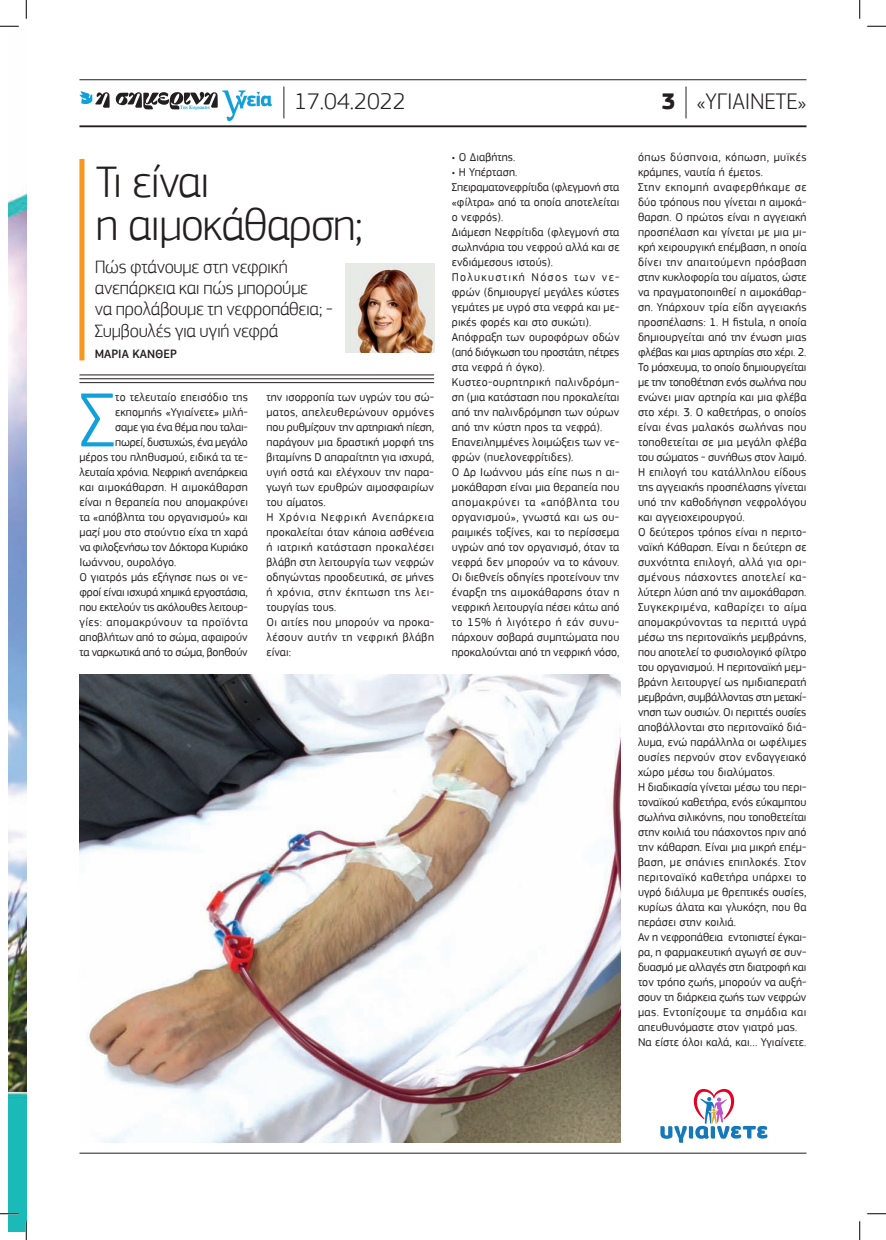
<style>
.page{position:relative;width:886px;height:1240px;background:#fff}
.page>*{position:absolute;margin:0;border:0;box-sizing:border-box;transform-origin:0 0}
.t1{font:300 79.75px "PF Square Sans Pro";color:#12a0db}
.t2{font:300 46.25px/42.5px "PF Square Sans Pro";letter-spacing:-.02em;color:#231f20}
.t3{font:300 23.75px "PF Square Sans Pro";letter-spacing:-.01em;color:#231f20}
.t4{font:300 18.75px/21.2px "PF Square Sans Pro";letter-spacing:-.015em;color:#231f20}
.t5{font:500 12.5px "PF Square Sans Pro";color:#231f20}
.t6{font:11.88px/15px "PF Square Sans Pro";letter-spacing:.01em;color:#231f20}
.t7{font:11.88px "PF Square Sans Pro";letter-spacing:-.015em;color:#231f20}
.t8{font:11.88px "PF Square Sans Pro";letter-spacing:-.01em;color:#231f20}
.t9{font:11.88px "PF Square Sans Pro";letter-spacing:.04em;color:#231f20}
.t10{font:11.88px "PF Square Sans Pro";letter-spacing:-.02em;color:#231f20}
.t11{font:700 5px "PF Document";color:#12a0db}
.s1{font-weight:700}
</style>
<div class="page">
<hr style="left:79px;top:1152px;width:727px;height:1px;background:#231f20">
<hr style="left:79px;top:79px;width:727px;height:1px;background:#231f20">
<hr style="left:79px;top:125px;width:727px;height:2px;background:#231f20">
<svg style="left:79px;top:90px;width:192px;height:31px"></svg>
<hr style="left:283px;top:86px;width:1px;height:32px;background:#231f20">
<hr style="left:685px;top:86px;width:1px;height:32px;background:#231f20">
<img style="left:345px;top:263px;width:89px;height:89px">
<div style="left:79px;top:159px;width:5px;height:201px;background:#f7971d"></div>
<hr style="left:79px;top:382px;width:355px;height:1px;background:#231f20">
<hr style="left:79px;top:378px;width:355px;height:1px;background:#231f20">
<hr style="left:79px;top:374px;width:355px;height:1px;background:#231f20">
<svg style="left:660px;top:1089px;width:107px;height:53px"></svg>
<img style="left:9px;top:190px;width:17px;height:1041px">
<img style="left:79px;top:674px;width:541px;height:468px">
<svg style="left:0;top:25px;width:19px;height:2px"></svg>
<svg style="left:867px;top:25px;width:18px;height:2px"></svg>
<svg style="left:0;top:1212px;width:19px;height:2px"></svg>
<svg style="left:867px;top:1213px;width:18px;height:1px"></svg>
<svg style="left:25px;top:0;width:2px;height:19px"></svg>
<svg style="left:25px;top:1221px;width:2px;height:19px"></svg>
<svg style="left:859px;top:0;width:1px;height:19px"></svg>
<svg style="left:859px;top:1221px;width:1px;height:19px"></svg>
<p class="t11" style="left:180px;top:104px;width:31px">Της Κυριακής</p>
<p class="t3" style="left:294px;top:87px;width:113px">17.04.2022</p>
<p class="t3" style="left:661px;top:87px;width:146px"><span class="s1">3</span> «ΥΓΙΑΙΝΕΤΕ»</p>
<p class="t2" style="left:96px;top:161px;width:269px">Τι είναι<br>η αιμοκάθαρση;</p>
<p class="t4" style="left:95px;top:256px;width:239px">Πώς φτάνουμε στη νεφρική ανεπάρκεια και πώς μπορούμε<br>να προλάβουμε τη νεφροπάθεια; -<br>Συμβουλές για υγιή νεφρά</p>
<p class="t5" style="left:95px;top:346px;width:83px">ΜΑΡΙΑ ΚΑΝΘΕΡ</p>
<p class="t1" style="left:79px;top:373px;width:37px">Σ</p>
<p class="t6" style="left:115px;top:390px;width:134px">το τελευταίο επεισόδιο της</p>
<p class="t6" style="left:115px;top:405px;width:134px">εκπομπής «Υγιαίνετε» μιλή-</p>
<p class="t7" style="left:115px;top:420px;width:134px">σαμε για ένα θέμα που ταλαι-</p>
<p class="t10" style="left:115px;top:435px;width:134px">πωρεί, δυστυχώς, ένα μεγάλο</p>
<p class="t6" style="left:79px;top:450px;width:170px">μέρος του πληθυσμού, ειδικά τα τε-</p>
<p class="t8" style="left:79px;top:465px;width:170px">λευταία χρόνια. Νεφρική ανεπάρκεια</p>
<p class="t6" style="left:79px;top:480px;width:170px">και αιμοκάθαρση. Η αιμοκάθαρση</p>
<p class="t6" style="left:79px;top:495px;width:170px">είναι η θεραπεία που απομακρύνει</p>
<p class="t6" style="left:79px;top:510px;width:170px">τα «απόβλητα του οργανισμού» και</p>
<p class="t6" style="left:79px;top:525px;width:170px">μαζί μου στο στούντιο είχα τη χαρά</p>
<p class="t7" style="left:79px;top:540px;width:170px">να φιλοξενήσω τον Δόκτορα Κυριάκο</p>
<p class="t6" style="left:79px;top:555px;width:98px">Ιωάννου, ουρολόγο.</p>
<p class="t6" style="left:79px;top:570px;width:170px">Ο γιατρός μάς εξήγησε πως οι νε-</p>
<p class="t7" style="left:79px;top:585px;width:170px">φροί είναι ισχυρά χημικά εργοστάσια,</p>
<p class="t7" style="left:79px;top:600px;width:170px">που εκτελούν τις ακόλουθες λειτουρ-</p>
<p class="t9" style="left:79px;top:615px;width:170px">γίες: απομακρύνουν τα προϊόντα</p>
<p class="t6" style="left:79px;top:630px;width:170px">αποβλήτων από το σώμα, αφαιρούν</p>
<p class="t8" style="left:79px;top:645px;width:170px">τα ναρκωτικά από το σώμα, βοηθούν</p>
<p class="t6" style="left:266px;top:390px;width:169px">την ισορροπία των υγρών του σώ&shy;ματος, απελευθερώνουν ορμόνες που ρυθμίζουν την αρτηριακή πίεση, παράγουν μια δραστική μορφή της βιταμίνης D απαραίτητη για ισχυρά, υγιή οστά και ελέγχουν την παρα&shy;γωγή των ερυθρών αιμοσφαιρίων του αίματος.<br>Η Χρόνια Νεφρική Ανεπάρκεια προκαλείται όταν κάποια ασθένεια ή ιατρική κατάσταση προκαλέσει βλάβη στη λειτουργία των νεφρών οδηγώντας προοδευτικά, σε μήνες ή χρόνια, στην έκπτωση της λει&shy;τουργίας τους.<br>Οι αιτίες που μπορούν να προκα&shy;λέσουν αυτήν τη νεφρική βλάβη είναι:</p>
<p class="t6" style="left:451px;top:150px;width:65px">• O Διαβήτης.</p>
<p class="t6" style="left:451px;top:165px;width:169px">• H Υπέρταση.<br>Σπειραματονεφρίτιδα (φλεγμονή στα «φίλτρα» από τα οποία αποτελείται ο νεφρός).<br>Διάμεση Νεφρίτιδα (φλεγμονή στα σωληνάρια του νεφρού αλλά και σε ενδιάμεσους ιστούς).<br>Πολυκυστική Νόσος των νε&shy;φρών (δημιουργεί μεγάλες κύστες γεμάτες με υγρό στα νεφρά και με&shy;ρικές φορές και στο συκώτι).<br>Απόφραξη των ουροφόρων οδών (από διόγκωση του προστάτη, πέτρες στα νεφρά ή όγκο).<br>Κυστεο-ουρητηρική παλινδρόμη&shy;ση (μια κατάσταση που προκαλείται από την παλινδρόμηση των ούρων από την κύστη προς τα νεφρά).<br>Eπανειλημμένες λοιμώξεις των νε&shy;φρών (πυελονεφρίτιδες).<br>Ο Δρ Ιωάννου μάς είπε πως η αι&shy;μοκάθαρση είναι μια θεραπεία που απομακρύνει τα «απόβλητα του οργανισμού», γνωστά και ως ου&shy;ραιμικές τοξίνες, και το περίσσεμα υγρών από τον οργανισμό, όταν τα νεφρά δεν μπορούν να το κάνουν.<br>Οι διεθνείς οδηγίες προτείνουν την έναρξη της αιμοκάθαρσης όταν η νεφρική λειτουργία πέσει κάτω από το 15% ή λιγότερο ή εάν συνυ&shy;πάρχουν σοβαρά συμπτώματα που προκαλούνται από τη νεφρική νόσο,</p>
<p class="t6" style="left:637px;top:150px;width:170px">όπως δύσπνοια, κόπωση, μυϊκές κράμπες, ναυτία ή έμετος.<br>Στην εκπομπή αναφερθήκαμε σε δύο τρόπους που γίνεται η αιμοκά&shy;θαρση. Ο πρώτος είναι η αγγειακή προσπέλαση και γίνεται µε µια µι&shy;κρή χειρουργική επέµβαση, η οποία δίνει την απαιτούµενη πρόσβαση στην κυκλοφορία του αίµατος, ώστε να πραγµατοποιηθεί η αιµοκάθαρ&shy;ση. Υπάρχουν τρία είδη αγγειακής προσπέλασης: 1. Η fistula, η οποία δηµιουργείται από την ένωση µιας φλέβας και µιας αρτηρίας στο χέρι. 2.<br>Το µόσχευµα, το οποίο δηµιουργείται µε την τοποθέτηση ενός σωλήνα που ενώνει µιαν αρτηρία και µια φλέβα στο χέρι. 3. Ο καθετήρας, ο οποίος είναι ένας µαλακός σωλήνας που τοποθετείται σε µια µεγάλη φλέβα του σώµατος - συνήθως στον λαιµό.<br>Η επιλογή του κατάλληλου είδους της αγγειακής προσπέλασης γίνεται υπό την καθοδήγηση νεφρολόγου και αγγειοχειρουργού.<br>Ο δεύτερος τρόπος είναι η περιτο&shy;ναϊκή Κάθαρση. Είναι η δεύτερη σε συχνότητα επιλογή, αλλά για ορι&shy;σμένους πάσχοντες αποτελεί κα&shy;λύτερη λύση από την αιμοκάθαρση.<br>Συγκεκριμένα, καθαρίζει το αίμα απομακρύνοντας τα περιττά υγρά μέσω της περιτοναϊκής μεμβράνης, που αποτελεί το φυσιολογικό φίλτρο του οργανισμού. Η περιτοναϊκή μεμ&shy;βράνη λειτουργεί ως ημιδιαπερατή μεμβράνη, συμβάλλοντας στη μετακί&shy;νηση των ουσιών. Οι περιττές ουσίες αποβάλλονται στο περιτοναϊκό διά&shy;λυμα, ενώ παράλληλα οι ωφέλιμες ουσίες περνούν στον ενδαγγειακό χώρο μέσω του διαλύματος.<br>Η διαδικασία γίνεται μέσω του περι&shy;τοναϊκού καθετήρα, ενός εύκαμπτου σωλήνα σιλικόνης, που τοποθετείται στην κοιλιά του πάσχοντος πριν από την κάθαρση. Είναι μια μικρή επέμ&shy;βαση, με σπάνιες επιπλοκές. Στον περιτοναϊκό καθετήρα υπάρχει το υγρό διάλυμα με θρεπτικές ουσίες, κυρίως άλατα και γλυκόζη, που θα περάσει στην κοιλιά.<br>Αν η νεφροπάθεια εντοπιστεί έγκαι&shy;ρα, η φαρμακευτική αγωγή σε συν&shy;δυασμό με αλλαγές στη διατροφή και τον τρόπο ζωής, μπορούν να αυξή&shy;σουν τη διάρκεια ζωής των νεφρών μας. Εντοπίζουμε τα σημάδια και απευθυνόμαστε στον γιατρό μας.<br>Να είστε όλοι καλά, και… Υγιαίνετε.</p>
</div>
